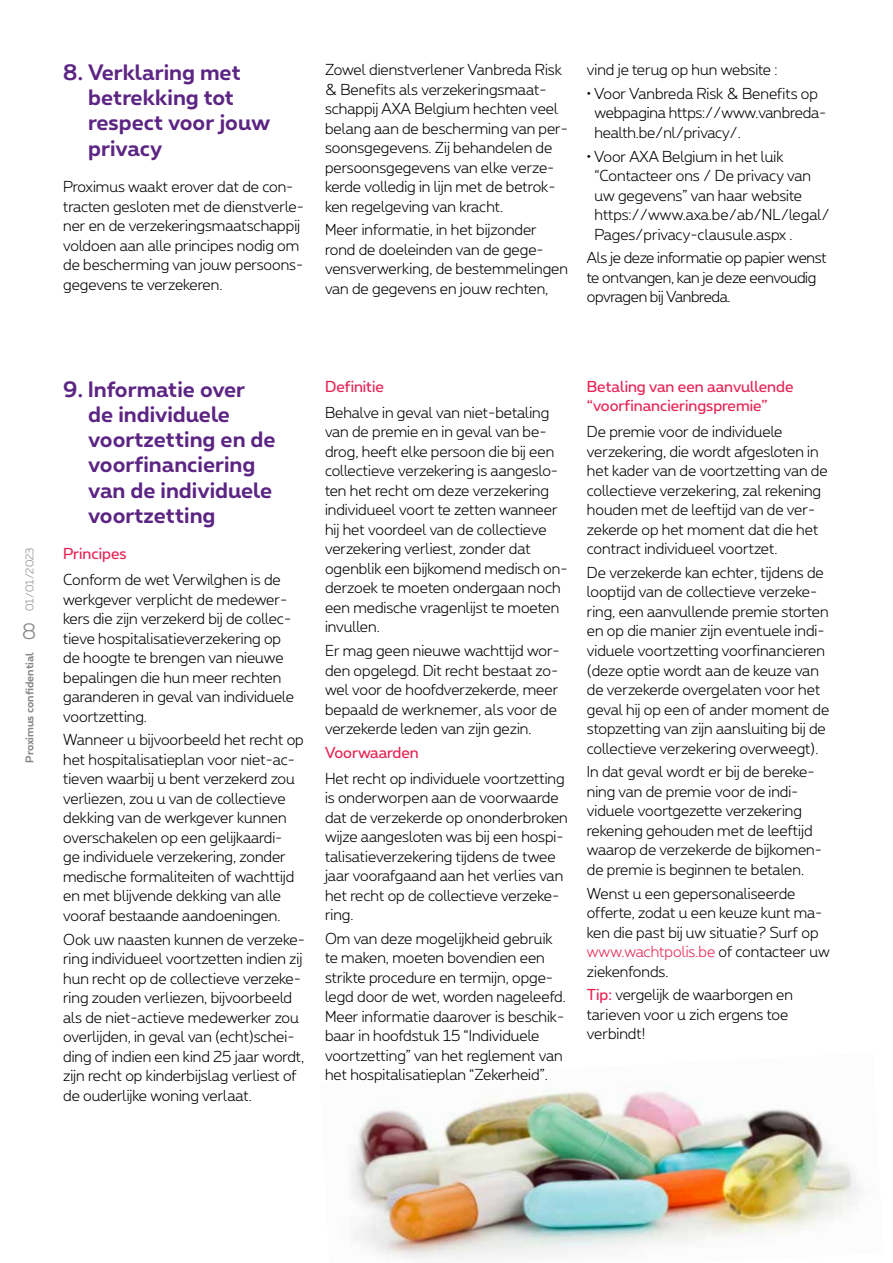
<style>
.page{position:relative;width:893px;height:1263px;background:#fff}
.page>*{position:absolute;margin:0;border:0;box-sizing:border-box;transform-origin:0 0}
.t1{font:700 21px/25.2px "Proximus";color:#5c2483}
.t2{font:300 21px "Proximus";color:#878787}
.t3{font:300 15px/19.5px "Proximus";color:#000}
.t4{font:300 15px/19.5px "Proximus";letter-spacing:-.02em;color:#000}
.t5{font:15px/19.5px "Proximus";color:#e72354}
.t6{font:700 10.5px "Proximus";color:#878787}
.t7{font:300 10.5px "Proximus";color:#878787}
.s1{color:#e72354}
.s2{font-weight:400;color:#e72354}
</style>
<div class="page">
<img style="left:351px;top:1085px;width:508px;height:174px">
<h1 class="t1" style="left:88px;top:58px;width:184px;text-indent:-25px">8. Verklaring met betrekking tot respect voor jouw privacy</h1>
<p class="t3" style="left:63px;top:176px;width:242px">Proximus waakt erover dat de con&shy;tracten gesloten met de dienstverle&shy;ner en de verzekeringsmaatschappij voldoen aan alle principes nodig om de bescherming van jouw persoons&shy;gegevens te verzekeren.</p>
<p class="t3" style="left:325px;top:59px;width:244px">Zowel dienstverlener Vanbreda Risk &amp; Benefits als verzekeringsmaat&shy;schappij AXA Belgium hechten veel belang aan de bescherming van per&shy;soonsgegevens. Zij behandelen de persoonsgegevens van elke verze&shy;kerde volledig in lijn met de betrok&shy;ken regelgeving van kracht.</p>
<p class="t3" style="left:325px;top:219px;width:244px">Meer informatie, in het bijzonder rond de doeleinden van de gege&shy;vensverwerking, de bestemmelingen van de gegevens en jouw rechten,</p>
<p class="t3" style="left:587px;top:59px;width:192px">vind je terug op hun website :</p>
<p class="t3" style="left:594px;top:83px;width:233px;text-indent:-8px">• Voor Vanbreda Risk &amp; Benefits op webpagina https://www.vanbreda&shy;health.be/nl/privacy/.</p>
<p class="t3" style="left:594px;top:146px;width:237px;text-indent:-8px">• Voor AXA Belgium in het luik “Contacteer ons / De privacy van uw gegevens” van haar website https://www.axa.be/ab/NL/legal/<br>Pages/privacy-clausule.aspx .</p>
<p class="t4" style="left:587px;top:247px;width:241px">Als je deze informatie op papier wenst te ontvangen, kan je deze eenvoudig opvragen bij Vanbreda.</p>
<p class="t7" style="left:22px;top:611px;width:65px;rotate:-90deg">01/01/2023</p>
<h1 class="t2" style="left:22px;top:617px;width:16px">8</h1>
<p class="t6" style="left:22px;top:763px;width:112px;rotate:-90deg">Proximus confidential</p>
<h1 class="t1" style="left:88px;top:375px;width:189px;text-indent:-25px">9. Informatie over<br>de individuele voortzetting en de voorfinanciering van de individuele voortzetting</h1>
<p class="t5" style="left:63px;top:543px;width:65px">Principes</p>
<p class="t3" style="left:63px;top:569px;width:232px">Conform de wet Verwilghen is de werkgever verplicht de medewer&shy;kers die zijn verzekerd bij de collec&shy;tieve hospitalisatieverzekering op de hoogte te brengen van nieuwe bepalingen die hun meer rechten garanderen in geval van individuele voortzetting.</p>
<p class="t3" style="left:63px;top:729px;width:242px">Wanneer u bijvoorbeeld het recht op het hospitalisatieplan voor niet-ac&shy;tieven waarbij u bent verzekerd zou verliezen, zou u van de collectieve dekking van de werkgever kunnen overschakelen op een gelijkaardi-<br>ge individuele verzekering, zonder medische formaliteiten of wachttijd en met blijvende dekking van alle vooraf bestaande aandoeningen.</p>
<p class="t3" style="left:63px;top:928px;width:243px">Ook uw naasten kunnen de verzeke&shy;ring individueel voortzetten indien zij hun recht op de collectieve verzeke&shy;ring zouden verliezen, bijvoorbeeld als de niet-actieve medewerker zou overlijden, in geval van (echt)schei&shy;ding of indien een kind 25 jaar wordt, zijn recht op kinderbijslag verliest of de ouderlijke woning verlaat.</p>
<p class="t5" style="left:325px;top:376px;width:61px">Definitie</p>
<p class="t3" style="left:325px;top:402px;width:244px">Behalve in geval van niet-betaling van de premie en in geval van be&shy;drog, heeft elke persoon die bij een collectieve verzekering is aangeslo&shy;ten het recht om deze verzekering individueel voort te zetten wanneer hij het voordeel van de collectieve verzekering verliest, zonder dat ogenblik een bijkomend medisch on&shy;derzoek te moeten ondergaan noch een medische vragenlijst te moeten invullen.</p>
<p class="t3" style="left:325px;top:640px;width:236px">Er mag geen nieuwe wachttijd wor&shy;den opgelegd. Dit recht bestaat zo&shy;wel voor de hoofdverzekerde, meer bepaald de werknemer, als voor de verzekerde leden van zijn gezin.</p>
<p class="t5" style="left:325px;top:741px;width:95px">Voorwaarden</p>
<p class="t3" style="left:325px;top:768px;width:244px">Het recht op individuele voortzetting is onderworpen aan de voorwaarde dat de verzekerde op ononderbroken wijze aangesloten was bij een hospi&shy;talisatieverzekering tijdens de twee jaar voorafgaand aan het verlies van het recht op de collectieve verzeke&shy;ring.</p>
<p class="t3" style="left:325px;top:928px;width:242px">Om van deze mogelijkheid gebruik te maken, moeten bovendien een strikte procedure en termijn, opge&shy;legd door de wet, worden nageleefd.<br>Meer informatie daarover is beschik&shy;baar in hoofdstuk 15 “Individuele voortzetting” van het reglement van het hospitalisatieplan “Zekerheid”.</p>
<p class="t5" style="left:587px;top:376px;width:208px">Betaling van een aanvullende “voorfinancieringspremie”</p>
<p class="t3" style="left:587px;top:421px;width:242px">De premie voor de individuele verzekering, die wordt afgesloten in het kader van de voortzetting van de collectieve verzekering, zal rekening houden met de leeftijd van de ver&shy;zekerde op het moment dat die het contract individueel voortzet.</p>
<p class="t3" style="left:587px;top:562px;width:244px">De verzekerde kan echter, tijdens de looptijd van de collectieve verzeke&shy;ring, een aanvullende premie storten en op die manier zijn eventuele indi&shy;viduele voortzetting voorfinancieren (deze optie wordt aan de keuze van de verzekerde overgelaten voor het geval hij op een of ander moment de stopzetting van zijn aansluiting bij de collectieve verzekering overweegt).</p>
<p class="t3" style="left:587px;top:761px;width:237px">In dat geval wordt er bij de bereke&shy;ning van de premie voor de indi&shy;viduele voortgezette verzekering rekening gehouden met de leeftijd waarop de verzekerde de bijkomen&shy;de premie is beginnen te betalen.</p>
<p class="t3" style="left:587px;top:882px;width:244px">Wenst u een gepersonaliseerde offerte, zodat u een keuze kunt ma&shy;ken die past bij uw situatie? Surf op <span class="s1">www.wachtpolis.be</span> of contacteer uw ziekenfonds.</p>
<p class="t3" style="left:587px;top:984px;width:208px"><span class="s2">Tip:</span> vergelijk de waarborgen en tarieven voor u zich ergens toe verbindt!</p>
</div>
